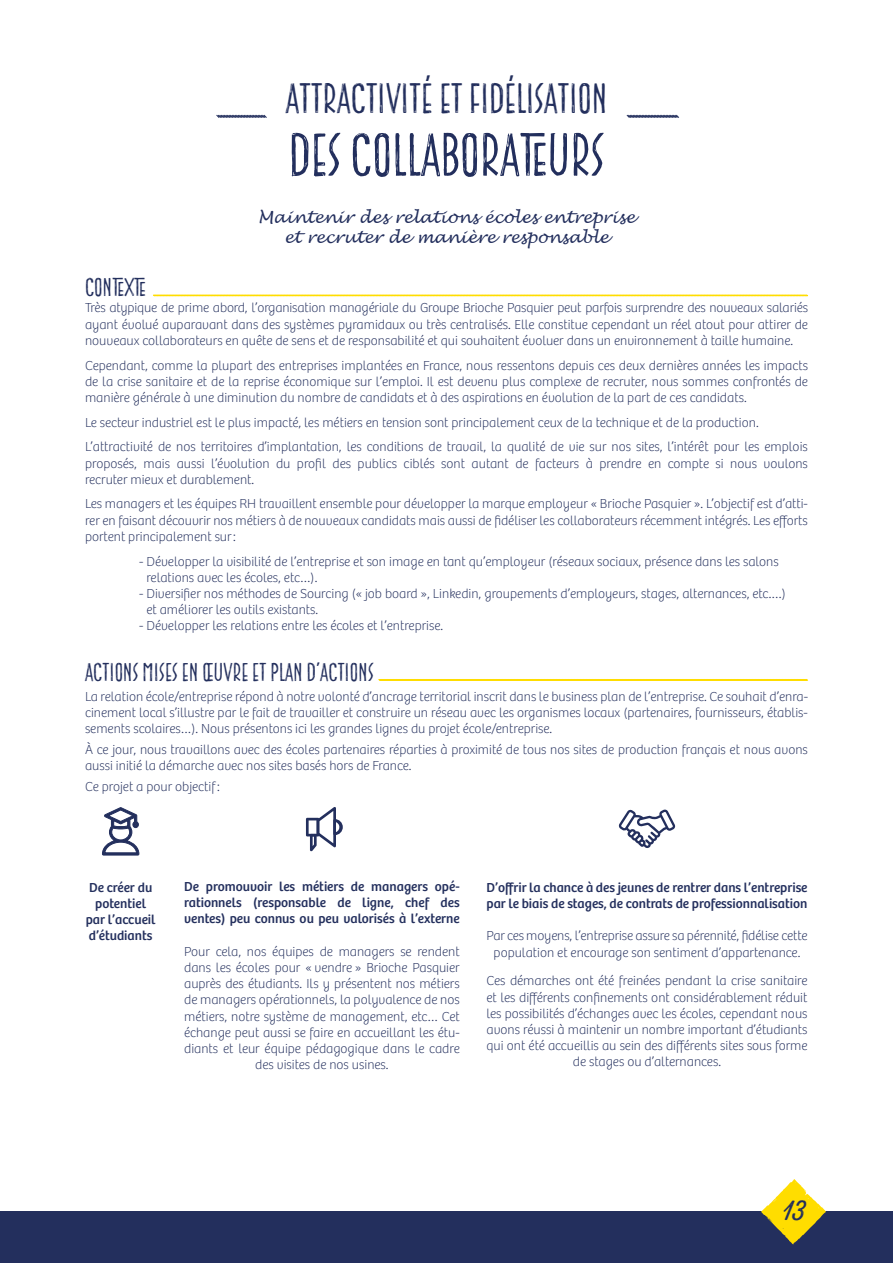
<style>
.page{position:relative;width:893px;height:1263px;background:#fff}
.page>*{position:absolute;margin:0;border:0;box-sizing:border-box;transform-origin:0 0}
.t1{font:60px "Gianduja Sans";color:#232f5d}
.t2{font:42px "Gianduja Sans";color:#232f5d}
.t3{font:27px "Thirsty Rough Lt One";color:#232f5d}
.t4{font:25.5px "Gianduja Sans";color:#232f5d}
.t5{font:italic 16.5px/19.8px "Lucida Handwriting";color:#232f5d;text-align:center}
.t6{font:100 13.5px/16.2px "Bree";color:#232f5d}
.t7{font:13.5px/16.2px "Bree";color:#232f5d;text-align:center}
</style>
<div class="page">
<div style="left:0;top:1211px;width:893px;height:52px;background:#232f5d"></div>
<svg style="left:216px;top:114px;width:51px;height:4px"></svg>
<svg style="left:626px;top:114px;width:54px;height:4px"></svg>
<svg style="left:153px;top:294px;width:655px;height:2px"></svg>
<svg style="left:378px;top:679px;width:430px;height:2px"></svg>
<svg style="left:102px;top:807px;width:37px;height:48px"></svg>
<svg style="left:306px;top:807px;width:37px;height:44px"></svg>
<svg style="left:618px;top:809px;width:58px;height:39px"></svg>
<svg style="left:761px;top:1179px;width:65px;height:65px"></svg>
<h2 class="t2" style="left:286px;top:73px;width:323px">ATTRACTIVITÉ ET FIDÉLISATION</h2>
<h1 class="t1" style="left:289px;top:119px;width:317px">DES COLLABORATEURS</h1>
<p class="t5" style="left:258px;top:208px;width:379px">Maintenir des relations écoles entreprise et recruter de manière responsable</p>
<h3 class="t4" style="left:85px;top:272px;width:62px">CONTEXTE</h3>
<p class="t6" style="left:85px;top:300px;width:724px;text-align:justify">Très atypique de prime abord, l’organisation managériale du Groupe Brioche Pasquier peut parfois surprendre des nouveaux salariés ayant évolué auparavant dans des systèmes pyramidaux ou très centralisés. Elle constitue cependant un réel atout pour attirer de nouveaux collaborateurs en quête de sens et de responsabilité et qui souhaitent évoluer dans un environnement à taille humaine.</p>
<p class="t6" style="left:85px;top:357px;width:724px;text-align:justify">Cependant, comme la plupart des entreprises implantées en France, nous ressentons depuis ces deux dernières années les impacts de la crise sanitaire et de la reprise économique sur l’emploi. Il est devenu plus complexe de recruter, nous sommes confrontés de manière générale à une diminution du nombre de candidats et à des aspirations en évolution de la part de ces candidats.</p>
<p class="t6" style="left:85px;top:410px;width:724px;line-height:24.8px">Le secteur industriel est le plus impacté, les métiers en tension sont principalement ceux de la technique et de la production.<br>L’attractivité de nos territoires d’implantation, les conditions de travail, la qualité de vie sur nos sites, l’intérêt pour les emplois</p>
<p class="t6" style="left:85px;top:455px;width:724px">proposés, mais aussi l’évolution du profil des publics ciblés sont autant de facteurs à prendre en compte si nous voulons recruter mieux et durablement.</p>
<p class="t6" style="left:85px;top:496px;width:724px;text-align:justify">Les managers et les équipes RH travaillent ensemble pour développer la marque employeur « Brioche Pasquier ». L’objectif est d’atti&shy;rer en faisant découvrir nos métiers à de nouveaux candidats mais aussi de fidéliser les collaborateurs récemment intégrés. Les efforts portent principalement sur:</p>
<p class="t6" style="left:146px;top:553px;width:634px;text-indent:-7px">- Développer la visibilité de l’entreprise et son image en tant qu’employeur (réseaux sociaux, présence dans les salons relations avec les écoles, etc…).</p>
<p class="t6" style="left:146px;top:586px;width:641px;text-indent:-7px">- Diversifier nos méthodes de Sourcing (« job board », Linkedin, groupements d’employeurs, stages, alternances, etc.…) et améliorer les outils existants.</p>
<p class="t6" style="left:139px;top:618px;width:306px">- Développer les relations entre les écoles et l’entreprise.</p>
<h3 class="t4" style="left:85px;top:657px;width:290px">ACTIONS MISES EN ŒUVRE ET PLAN D’ACTIONS</h3>
<p class="t6" style="left:85px;top:689px;width:724px;text-align:justify">La relation école/entreprise répond à notre volonté d’ancrage territorial inscrit dans le business plan de l’entreprise. Ce souhait d’enra&shy;cinement local s’illustre par le fait de travailler et construire un réseau avec les organismes locaux (partenaires, fournisseurs, établis&shy;sements scolaires…). Nous présentons ici les grandes lignes du projet école/entreprise.</p>
<p class="t6" style="left:85px;top:741px;width:724px">À ce jour, nous travaillons avec des écoles partenaires réparties à proximité de tous nos sites de production français et nous avons aussi initié la démarche avec nos sites basés hors de France.</p>
<p class="t6" style="left:85px;top:778px;width:136px">Ce projet a pour objectif:</p>
<p class="t7" style="left:86px;top:879px;width:71px">De créer du potentiel par l’accueil d’étudiants</p>
<p class="t7" style="left:184px;top:879px;width:277px;text-align:justify">De promouvoir les métiers de managers opé&shy;rationnels (responsable de ligne, chef des ventes) peu connus ou peu valorisés à l’externe</p>
<p class="t6" style="left:184px;top:943px;width:277px;text-align:center">Pour cela, nos équipes de managers se rendent dans les écoles pour « vendre » Brioche Pasquier auprès des étudiants. Ils y présentent nos métiers de managers opérationnels, la polyvalence de nos métiers, notre système de management, etc… Cet échange peut aussi se faire en accueillant les étu&shy;diants et leur équipe pédagogique dans le cadre des visites de nos usines.</p>
<p class="t7" style="left:486px;top:879px;width:323px;text-align:left">D’offrir la chance à des jeunes de rentrer dans l’entreprise par le biais de stages, de contrats de professionnalisation</p>
<p class="t6" style="left:486px;top:928px;width:323px;text-align:center">Par ces moyens, l’entreprise assure sa pérennité, fidélise cette population et encourage son sentiment d’appartenance.</p>
<p class="t6" style="left:486px;top:973px;width:323px;text-align:center">Ces démarches ont été freinées pendant la crise sanitaire et les différents confinements ont considérablement réduit les possibilités d’échanges avec les écoles, cependant nous avons réussi à maintenir un nombre important d’étudiants qui ont été accueillis au sein des différents sites sous forme de stages ou d’alternances.</p>
<h3 class="t3" style="left:783px;top:1191px;width:24px">13</h3>
</div>
